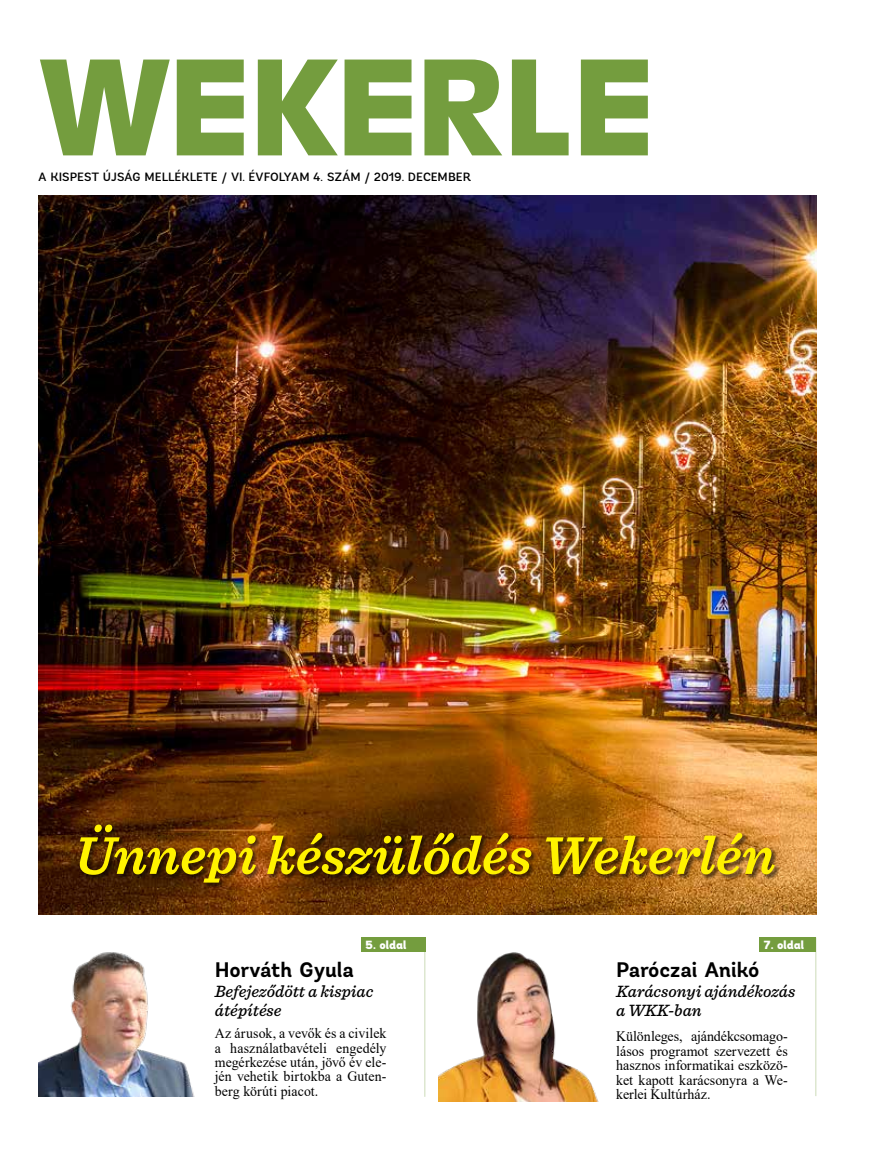
<style>
.page{position:relative;width:893px;height:1157px;background:#fff}
.page>*{position:absolute;margin:0;border:0;box-sizing:border-box;transform-origin:0 0}
.t1{font:italic 600 55.5px "Sentinel";letter-spacing:-.005em;color:#fff200}
.t2{font:700 21px "Andes";letter-spacing:-.015em;color:#000}
.t3{font:italic 500 17.1px/19.6px "Sentinel";color:#000}
.t4{font:14.4px/14.4px "Times New Roman";color:#000;text-align:justify;scale:.96 1}
.t5{font:14.4px/14.4px "Times New Roman";color:#000;text-align:justify}
.t6{font:500 12px "Andes";letter-spacing:-.015em;color:#000}
.t7{font:900 11.85px "Andes";letter-spacing:-.005em;color:#fff}
</style>
<div class="page">
<img style="left:38px;top:195px;width:778px;height:719px">
<div style="left:361px;top:937px;width:64px;height:15px;background:#749d3e"></div>
<hr style="left:424px;top:941px;width:1px;height:155px;background:#749d3e">
<div style="left:79px;top:823px;width:702px;height:65px;background:#000;opacity:.54"></div>
<div style="left:760px;top:937px;width:56px;height:15px;background:#749d3e"></div>
<hr style="left:815px;top:937px;width:1px;height:159px;background:#749d3e">
<svg style="left:40px;top:60px;width:608px;height:95px;fill:#749d3e"></svg>
<img style="left:38px;top:952px;width:156px;height:144px">
<img style="left:439px;top:952px;width:159px;height:149px">
<p class="t6" style="left:38px;top:170px;width:434px">A KISPEST ÚJSÁG MELLÉKLETE / VI. ÉVFOLYAM 4. SZÁM / 2019. DECEMBER</p>
<h1 class="t1" style="left:74px;top:812px;width:703px">Ünnepi készülődés Wekerlén</h1>
<p class="t7" style="left:365px;top:937px;width:43px">5. oldal</p>
<h2 class="t2" style="left:215px;top:956px;width:141px">Horváth Gyula</h2>
<p class="t3" style="left:215px;top:980px;width:160px">Befejeződött a kispiac átépítése</p>
<p class="t4" style="left:215px;top:1025px;width:180px">Az árusok, a vevők és a civilek a használatbavételi engedély megérkezése után, jövő év ele&shy;jén vehetik birtokba a Guten&shy;berg körúti piacot.</p>
<p class="t7" style="left:763px;top:937px;width:42px">7. oldal</p>
<h2 class="t2" style="left:616px;top:956px;width:145px">Paróczai Anikó</h2>
<p class="t3" style="left:616px;top:980px;width:181px">Karácsonyi ajándékozás a WKK-ban</p>
<p class="t5" style="left:616px;top:1028px;width:173px">Különleges, ajándékcsomago&shy;lásos programot szervezett és hasznos informatikai eszközö&shy;ket kapott karácsonyra a We&shy;kerlei Kultúrház.</p>
</div>
